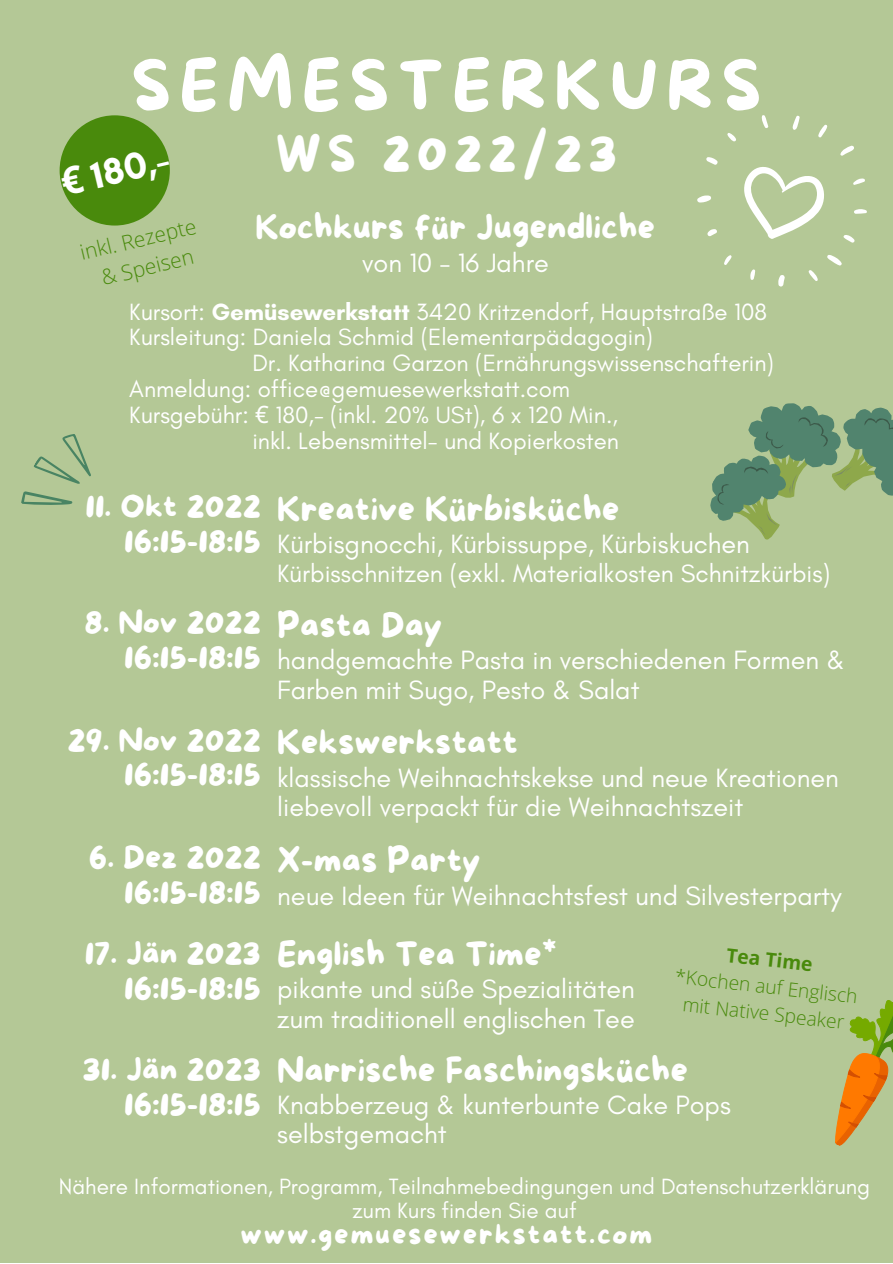
<style>
.page{position:relative;width:893px;height:1264px;background:#fff}
.page>*{position:absolute;margin:0;border:0;box-sizing:border-box;transform-origin:0 0}
.t1{font:68.7px "More Sugar";letter-spacing:.12em;color:#fff}
.t2{font:49.35px "More Sugar";letter-spacing:.12em;color:#fff}
.t3{font:700 38.25px "Glacial Indifference";color:#fff}
.t4{font:34.5px "More Sugar";color:#fff}
.t5{font:31.5px/34.8px "More Sugar";color:#fff;text-align:right}
.t6{font:28.35px "More Sugar";letter-spacing:.06em;color:#fff}
.t7{font:27px/29.2px "Glacial Indifference";color:#fff}
.t8{font:25.5px "Glacial Indifference";color:#fff}
.t9{font:24px "Glacial Indifference";color:#fff}
.t10{font:22.5px/24.8px "Glacial Indifference";color:#fff;text-align:center}
.t11{font:300 21px/29.1px "Open Sans";color:#498a0c;text-align:center}
.t12{font:300 19.35px/26.8px "Open Sans";color:#498a0c;text-align:center}
.t13{font:700 19.35px "Open Sans";color:#498a0c}
.s1{font-family:"Noto Sans"}
.s2{font-weight:700}
</style>
<div class="page">
<div style="left:0;top:0;width:892px;height:1262px;background:#b4c896"></div>
<svg style="left:697px;top:115px;width:170px;height:172px"></svg>
<div style="left:60px;top:115px;width:110px;height:110px;background:#498a0c;border-radius:50%"></div>
<svg style="left:710px;top:403px;width:182px;height:137px"></svg>
<svg style="left:21px;top:434px;width:70px;height:71px"></svg>
<svg style="left:835px;top:1000px;width:57px;height:146px"></svg>
<h1 class="t1" style="left:131px;top:48px;width:631px">SEMESTERKURS</h1>
<h2 class="t2" style="left:276px;top:126px;width:342px">WS 2022/23</h2>
<h3 class="t3" style="left:56px;top:160px;width:112px;rotate:-13deg"><span class="s1">€</span> 180,-</h3>
<p class="t11" style="left:77px;top:238px;width:120px;rotate:-13deg">inkl. Rezepte &amp; Speisen</p>
<p class="t4" style="left:255px;top:208px;width:401px">Kochkurs für Jugendliche</p>
<p class="t7" style="left:362px;top:248px;width:188px">von 10 - 16 Jahre</p>
<p class="t9" style="left:129px;top:297px;width:639px">Kursort: <span class="s2">Gemüsewerkstatt</span> 3420 Kritzendorf, Hauptstraße 108</p>
<p class="t9" style="left:129px;top:322px;width:525px">Kursleitung: Daniela Schmid (Elementarpädagogin)</p>
<p class="t9" style="left:252px;top:348px;width:523px">Dr. Katharina Garzon (Ernährungswissenschafterin)</p>
<p class="t9" style="left:129px;top:374px;width:442px">Anmeldung: office@gemuesewerkstatt.com</p>
<p class="t9" style="left:129px;top:400px;width:490px">Kursgebühr: <span class="s1">€</span> 180,- (inkl. 20% USt), 6 x 120 Min.,</p>
<p class="t9" style="left:252px;top:426px;width:368px">inkl. Lebensmittel- und Kopierkosten</p>
<p class="t5" style="left:85px;top:491px;width:177px">11. Okt 2022<br>16:15-18:15</p>
<p class="t4" style="left:277px;top:490px;width:344px">Kreative Kürbisküche</p>
<p class="t7" style="left:277px;top:529px;width:474px">Kürbisgnocchi, Kürbissuppe, Kürbiskuchen</p>
<p class="t8" style="left:277px;top:557px;width:554px">Kürbisschnitzen (exkl. Materialkosten Schnitzkürbis)</p>
<p class="t5" style="left:85px;top:607px;width:178px">8. Nov 2022<br>16:15-18:15</p>
<p class="t5" style="left:67px;top:724px;width:195px">29. Nov 2022<br>16:15-18:15</p>
<p class="t5" style="left:89px;top:841px;width:173px">6. Dez 2022<br>16:15-18:15</p>
<p class="t5" style="left:85px;top:937px;width:178px">17. Jän 2023<br>16:15-18:15</p>
<p class="t5" style="left:83px;top:1053px;width:180px">31. Jän 2023<br>16:15-18:15</p>
<p class="t4" style="left:277px;top:606px;width:167px">Pasta Day</p>
<p class="t7" style="left:277px;top:645px;width:569px">handgemachte Pasta in verschiedenen Formen &amp;<br>Farben mit Sugo, Pesto &amp; Salat</p>
<p class="t4" style="left:277px;top:723px;width:242px">Kekswerkstatt</p>
<p class="t7" style="left:277px;top:762px;width:563px">klassische Weihnachtskekse und neue Kreationen liebevoll verpackt für die Weihnachtszeit</p>
<p class="t4" style="left:277px;top:841px;width:205px">X-mas Party</p>
<p class="t7" style="left:277px;top:880px;width:565px">neue Ideen für Weihnachtsfest und Silvesterparty</p>
<p class="t4" style="left:277px;top:935px;width:281px">English Tea Time*</p>
<p class="t7" style="left:277px;top:974px;width:359px">pikante und süße Spezialitäten zum traditionell englischen Tee</p>
<p class="t4" style="left:277px;top:1050px;width:412px">Narrische Faschingsküche</p>
<p class="t7" style="left:277px;top:1089px;width:455px">Knabberzeug &amp; kunterbunte Cake Pops selbstgemacht</p>
<p class="t13" style="left:727px;top:941px;width:88px;rotate:6deg">Tea Time</p>
<p class="t12" style="left:676px;top:962px;width:185px;rotate:6deg">*Kochen auf Englisch mit Native Speaker</p>
<p class="t10" style="left:59px;top:1173px;width:812px">Nähere Informationen, Programm, Teilnahmebedingungen und Datenschutzerklärung zum Kurs finden Sie auf</p>
<p class="t6" style="left:240px;top:1218px;width:413px">www.gemuesewerkstatt.com</p>
</div>
